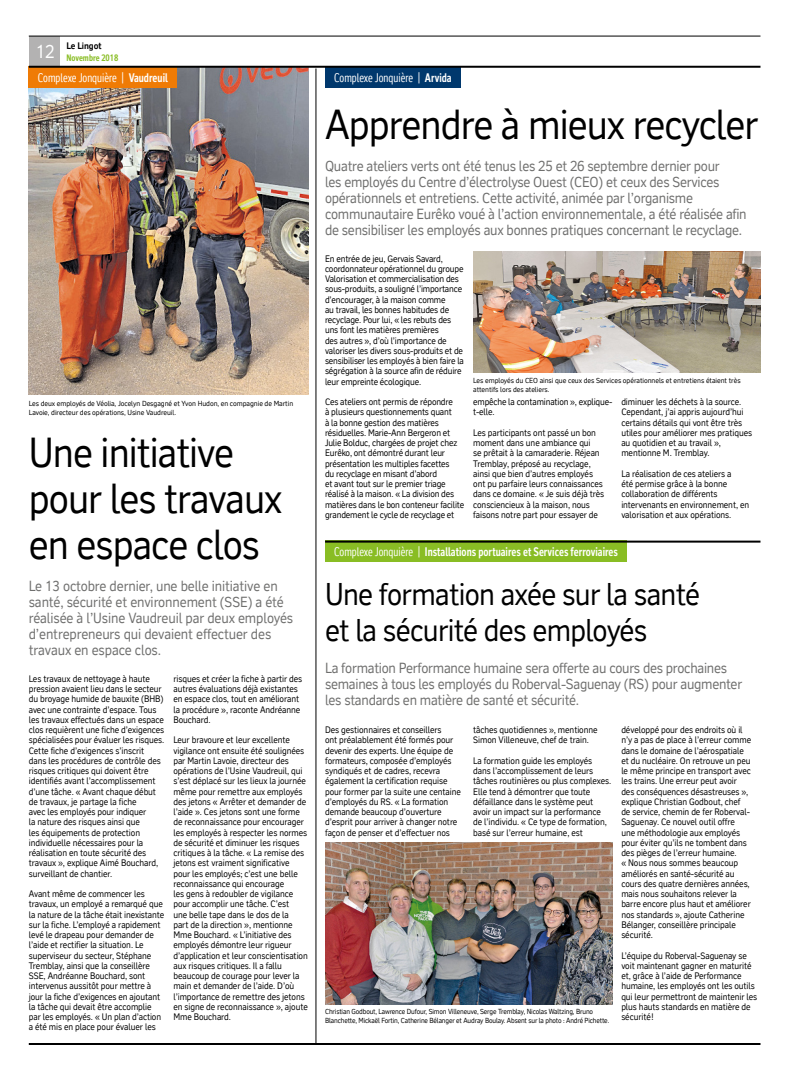
<style>
.page{position:relative;width:792px;height:1080px;background:#fff}
.page>*{position:absolute;margin:0;border:0;box-sizing:border-box;transform-origin:0 0}
.t1{font:40px/46.1px "RT Vickerman";letter-spacing:-.025em;color:#000;scale:.95 1}
.t2{font:30px/35.9px "RT Vickerman";letter-spacing:-.025em;color:#000;scale:.95 1}
.t3{font:18px "RT Vickerman";color:#fff;scale:.95 1}
.t4{font:14px/16px "RT Vickerman";letter-spacing:-.02em;color:#6f6f6e;scale:.95 1}
.t5{font:700 condensed 12px "RT Vickerman";color:#fff;scale:.95 1}
.t6{font:condensed 12px "RT Vickerman";color:#fff;scale:.95 1}
.t7{font:9px/10.3px "RT Vickerman";letter-spacing:-.01em;color:#000;scale:.95 1}
.t8{font:700 condensed 9px "RT Vickerman";color:#89bd24}
.t9{font:700 9px "RT Vickerman";letter-spacing:-.01em;color:#000;scale:.95 1}
.t10{font:7px/9px "RT Vickerman";letter-spacing:-.02em;color:#000}
.t11{font:7px/9px "RT Vickerman";letter-spacing:-.02em;color:#000;scale:.95 1}
.s1{font-weight:700}
.s2{font-weight:400}
</style>
<div class="page">
<hr style="left:316px;top:69px;width:1px;height:975px;background:#000">
<img style="left:29px;top:68px;width:280px;height:326px">
<div style="left:29px;top:67px;width:148px;height:21px;background:#ef7b05"></div>
<div style="left:325px;top:67px;width:136px;height:21px;background:#00386d"></div>
<div style="left:325px;top:541px;width:302px;height:21px;background:#89bd24"></div>
<hr style="left:325px;top:541px;width:435px;height:2px;background:#000">
<img style="left:325px;top:843px;width:287px;height:162px">
<img style="left:473px;top:251px;width:287px;height:122px">
<div style="left:29px;top:36px;width:30px;height:31px;background:#b3b2b2"></div>
<hr style="left:29px;top:36px;width:732px;height:1px;background:#000">
<hr style="left:29px;top:1043px;width:732px;height:2px;background:#000">
<hr style="left:29px;top:66px;width:732px;height:2px;background:#000">
<h3 class="t3" style="left:36px;top:41px;width:22px">12</h3>
<p class="t9" style="left:67px;top:40px;width:38px">Le Lingot</p>
<p class="t8" style="left:67px;top:52px;width:53px">Novembre 2018</p>
<h3 class="t6" style="left:38px;top:70px;width:138px">Complexe Jonquière | <span class="s1">Vaudreuil</span></h3>
<h3 class="t6" style="left:334px;top:70px;width:125px">Complexe Jonquière | <span class="s1">Arvida</span></h3>
<p class="t10" style="left:29px;top:399px;width:266px">Les deux employés de Véolia, Jocelyn Desgagné et Yvon Hudon, en compagnie de Martin<br>Lavoie, directeur des opérations, Usine Vaudreuil.</p>
<h1 class="t1" style="left:29px;top:429px;width:269px">Une initiative pour les travaux en espace clos</h1>
<h3 class="t4" style="left:29px;top:578px;width:280px">Le 13 octobre dernier, une belle initiative en santé, sécurité et environnement (SSE) a été réalisée à l’Usine Vaudreuil par deux employés d’entrepreneurs qui devaient effectuer des travaux en espace clos.</h3>
<p class="t7" style="left:29px;top:673px;width:144px">Les travaux de nettoyage à haute pression avaient lieu dans le secteur du broyage humide de bauxite (BHB) avec une contrainte d’espace. Tous les travaux effectués dans un espace clos requièrent une fiche d’exigences spécialisées pour évaluer les risques.<br>Cette fiche d’exigences s’inscrit<br>dans les procédures de contrôle des risques critiques qui doivent être identifiés avant l’accomplissement d’une tâche. « Avant chaque début de travaux, je partage la fiche<br>avec les employés pour indiquer<br>la nature des risques ainsi que<br>les équipements de protection individuelle nécessaires pour la réalisation en toute sécurité des travaux », explique Aimé Bouchard, surveillant de chantier.</p>
<p class="t7" style="left:29px;top:889px;width:144px">Avant même de commencer les travaux, un employé a remarqué que la nature de la tâche était inexistante sur la fiche. L’employé a rapidement levé le drapeau pour demander de l’aide et rectifier la situation. Le superviseur du secteur, Stéphane Tremblay, ainsi que la conseillère SSE, Andréanne Bouchard, sont intervenus aussitôt pour mettre à jour la fiche d’exigences en ajoutant la tâche qui devait être accomplie par les employés. « Un plan d’action a été mis en place pour évaluer les</p>
<p class="t7" style="left:173px;top:673px;width:137px">risques et créer la fiche à partir des autres évaluations déjà existantes en espace clos, tout en améliorant la procédure », raconte Andréanne<br>Bouchard.</p>
<p class="t7" style="left:173px;top:735px;width:143px">Leur bravoure et leur excellente vigilance ont ensuite été soulignées par Martin Lavoie, directeur des opérations de l’Usine Vaudreuil, qui s’est déplacé sur les lieux la journée même pour remettre aux employés des jetons « Arrêter et demander de l’aide ». Ces jetons sont une forme de reconnaissance pour encourager les employés à respecter les normes de sécurité et diminuer les risques critiques à la tâche. « La remise des jetons est vraiment significative pour les employés; c’est une belle reconnaissance qui encourage<br>les gens à redoubler de vigilance pour accomplir une tâche. C’est<br>une belle tape dans le dos de la<br>part de la direction », mentionne Mme Bouchard. « L’initiative des employés démontre leur rigueur d’application et leur conscientisation aux risques critiques. Il a fallu beaucoup de courage pour lever la main et demander de l’aide. D’où l’importance de remettre des jetons en signe de reconnaissance », ajoute Mme Bouchard.</p>
<h1 class="t1" style="left:325px;top:101px;width:458px">Apprendre à mieux recycler</h1>
<p class="t4" style="left:325px;top:157px;width:445px">Quatre ateliers verts ont été tenus les 25 et 26 septembre dernier pour<br>les employés du Centre d’électrolyse Ouest (CEO) et ceux des Services opérationnels et entretiens. Cette activité, animée par l’organisme communautaire Eurêko voué à l’action environnementale, a été réalisée afin de sensibiliser les employés aux bonnes pratiques concernant le recyclage.</p>
<p class="t7" style="left:325px;top:253px;width:148px">En entrée de jeu, Gervais Savard, coordonnateur opérationnel du groupe Valorisation et commercialisation des sous-produits, a souligné l’importance d’encourager, à la maison comme<br>au travail, les bonnes habitudes de recyclage. Pour lui, « les rebuts des uns font les matières premières<br>des autres », d’où l’importance de valoriser les divers sous-produits et de sensibiliser les employés à bien faire la ségrégation à la source afin de réduire leur empreinte écologique.</p>
<p class="t7" style="left:325px;top:397px;width:148px">Ces ateliers ont permis de répondre<br>à plusieurs questionnements quant<br>à la bonne gestion des matières résiduelles. Marie-Ann Bergeron et Julie Bolduc, chargées de projet chez Eurêko, ont démontré durant leur présentation les multiples facettes<br>du recyclage en misant d’abord<br>et avant tout sur le premier triage réalisé à la maison. « La division des matières dans le bon conteneur facilite grandement le cycle de recyclage et</p>
<p class="t7" style="left:473px;top:397px;width:148px">empêche la contamination », explique&shy;t-elle.</p>
<p class="t10" style="left:473px;top:375px;width:269px">Les employés du CEO ainsi que ceux des Services opérationnels et entretiens étaient très attentifs lors des ateliers.</p>
<p class="t7" style="left:621px;top:397px;width:139px">diminuer les déchets à la source.<br>Cependant, j’ai appris aujourd’hui certains détails qui vont être très utiles pour améliorer mes pratiques au quotidien et au travail », mentionne M. Tremblay.</p>
<p class="t7" style="left:621px;top:468px;width:136px">La réalisation de ces ateliers a<br>été permise grâce à la bonne collaboration de différents intervenants en environnement, en valorisation et aux opérations.</p>
<p class="t7" style="left:473px;top:427px;width:139px">Les participants ont passé un bon moment dans une ambiance qui<br>se prêtait à la camaraderie. Réjean Tremblay, préposé au recyclage, ainsi que bien d’autres employés ont pu parfaire leurs connaissances dans ce domaine. « Je suis déjà très consciencieux à la maison, nous faisons notre part pour essayer de</p>
<h3 class="t5" style="left:334px;top:544px;width:300px"><span class="s2">Complexe Jonquière |</span> Installations portuaires et Services ferroviaires</h3>
<h2 class="t2" style="left:325px;top:576px;width:396px">Une formation axée sur la santé et la sécurité des employés</h2>
<h3 class="t4" style="left:325px;top:660px;width:441px">La formation Performance humaine sera offerte au cours des prochaines semaines à tous les employés du Roberval-Saguenay (RS) pour augmenter les standards en matière de santé et sécurité.</h3>
<p class="t7" style="left:325px;top:725px;width:145px">Des gestionnaires et conseillers<br>ont préalablement été formés pour devenir des experts. Une équipe de formateurs, composée d’employés syndiqués et de cadres, recevra également la certification requise pour former par la suite une centaine d’employés du RS. « La formation demande beaucoup d’ouverture d’esprit pour arriver à changer notre façon de penser et d’effectuer nos</p>
<p class="t7" style="left:473px;top:725px;width:132px">tâches quotidiennes », mentionne<br>Simon Villeneuve, chef de train.</p>
<p class="t7" style="left:621px;top:725px;width:138px">développé pour des endroits où il n’y a pas de place à l’erreur comme dans le domaine de l’aérospatiale et du nucléaire. On retrouve un peu le même principe en transport avec les trains. Une erreur peut avoir des conséquences désastreuses », explique Christian Godbout, chef de service, chemin de fer Roberval-<br>Saguenay. Ce nouvel outil offre<br>une méthodologie aux employés pour éviter qu’ils ne tombent dans des pièges de l’erreur humaine.<br>« Nous nous sommes beaucoup améliorés en santé-sécurité au cours des quatre dernières années, mais nous souhaitons relever la barre encore plus haut et améliorer nos standards », ajoute Catherine<br>Bélanger, conseillère principale sécurité.</p>
<p class="t7" style="left:621px;top:950px;width:145px">L’équipe du Roberval-Saguenay se voit maintenant gagner en maturité et, grâce à l’aide de Performance humaine, les employés ont les outils qui leur permettront de maintenir les plus hauts standards en matière de sécurité!</p>
<p class="t7" style="left:473px;top:755px;width:147px">La formation guide les employés dans l’accomplissement de leurs tâches routinières ou plus complexes.<br>Elle tend à démontrer que toute défaillance dans le système peut avoir un impact sur la performance de l’individu. « Ce type de formation, basé sur l’erreur humaine, est</p>
<p class="t11" style="left:325px;top:1007px;width:301px">Christian Godbout, Lawrence Dufour, Simon Villeneuve, Serge Tremblay, Nicolas Waltzing, Bruno<br>Blanchette, Mickaël Fortin, Catherine Bélanger et Audray Boulay. Absent sur la photo : André Pichette.</p>
</div>
